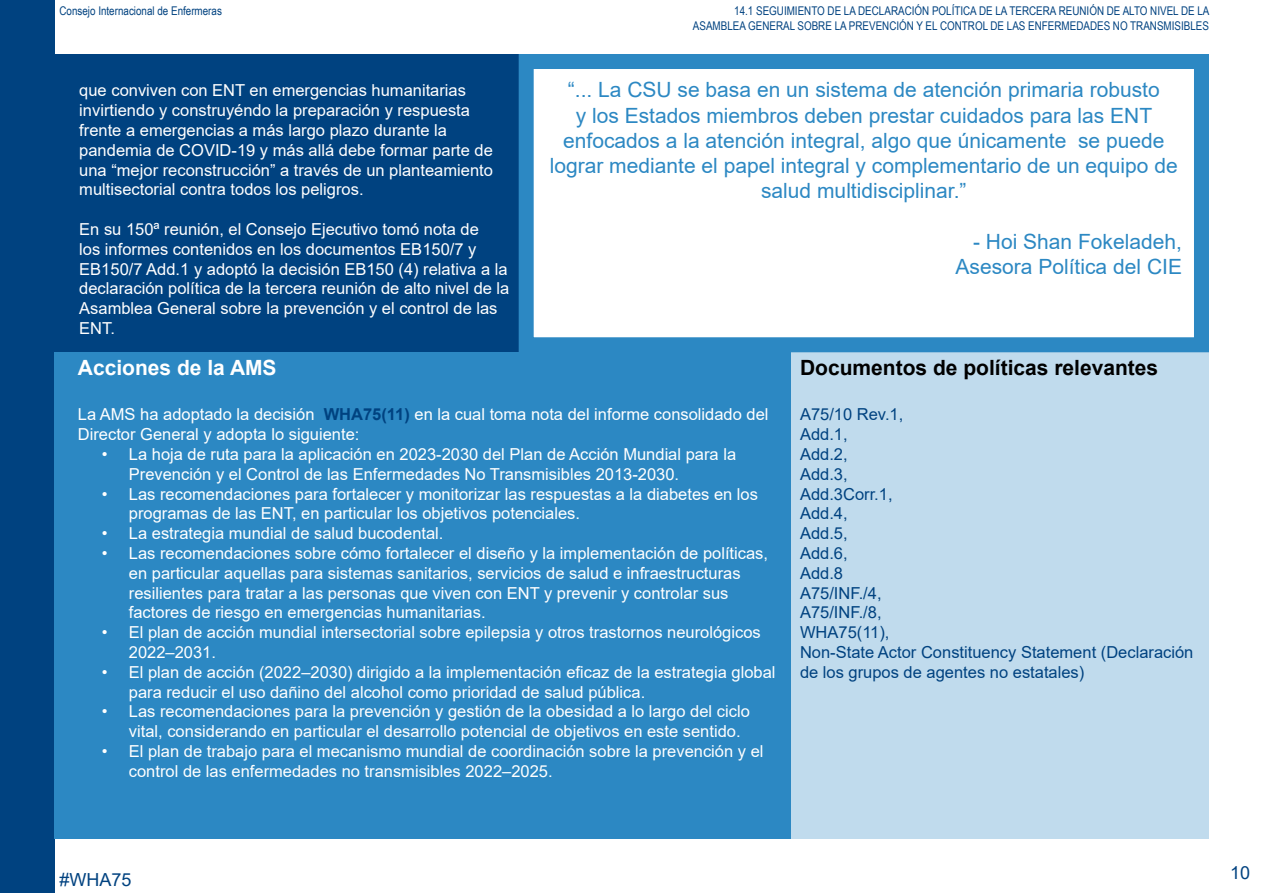
<style>
.page{position:relative;width:1263px;height:893px;background:#fff}
.page>*{position:absolute;margin:0;border:0;box-sizing:border-box;transform-origin:0 0}
.t1{font:21px/25.2px "Arial";color:#2c88c3;text-align:center}
.t2{font:700 21px "Arial";color:#000}
.t3{font:700 21px "Arial";color:#fff}
.t4{font:18px "Arial";color:#004280}
.t5{font:16.5px/19.8px "Arial";color:#fff}
.t6{font:16.5px/19.8px "Arial";color:#004280}
.t7{font:12px/14.4px "Arial Narrow";color:#004280;text-align:right}
.s1{font-weight:700;color:#004280}
</style>
<div class="page">
<div style="left:0;top:0;width:54px;height:893px;background:#004280"></div>
<div style="left:54px;top:54px;width:465px;height:298px;background:#004280"></div>
<div style="left:54px;top:352px;width:737px;height:487px;background:#2c88c3"></div>
<div style="left:791px;top:352px;width:418px;height:487px;background:#c0dbed"></div>
<div style="left:519px;top:54px;width:690px;height:298px;border:15px solid #2c88c3"></div>
<p class="t7" style="left:60px;top:3px;width:164px">Consejo Internacional de Enfermeras</p>
<p class="t5" style="left:79px;top:81px;width:415px">que conviven con ENT en emergencias humanitarias invirtiendo y construyéndo la preparación y respuesta frente a emergencias a más largo plazo durante la pandemia de COVID-19 y más allá debe formar parte de una “mejor reconstrucción” a través de un planteamiento multisectorial contra todos los peligros.</p>
<p class="t5" style="left:79px;top:219px;width:432px">En su 150ª reunión, el Consejo Ejecutivo tomó nota de<br>los informes contenidos en los documentos EB150/7 y EB150/7 Add.1 y adoptó la decisión EB150 (4) relativa a la declaración política de la tercera reunión de alto nivel de la Asamblea General sobre la prevención y el control de las ENT.</p>
<p class="t7" style="left:693px;top:3px;width:518px">14.1 SEGUIMIENTO DE LA DECLARACIÓN POLÍTICA DE LA TERCERA REUNIÓN DE ALTO NIVEL DE LA<br>ASAMBLEA GENERAL SOBRE LA PREVENCIÓN Y EL CONTROL DE LAS ENFERMEDADES NO TRANSMISIBLES</p>
<p class="t1" style="left:550px;top:77px;width:629px">“... La CSU se basa en un sistema de atención primaria robusto<br>y los Estados miembros deben prestar cuidados para las ENT enfocados a la atención integral, algo que únicamente se puede lograr mediante el papel integral y complementario de un equipo de salud multidisciplinar.”</p>
<p class="t1" style="left:955px;top:229px;width:228px;text-align:right">- Hoi Shan Fokeladeh,<br>Asesora Política del CIE</p>
<p class="t3" style="left:78px;top:353px;width:200px">Acciones de la AMS</p>
<p class="t5" style="left:78px;top:404px;width:692px">La AMS ha adoptado la decisión <span class="s1">WHA75(11)</span> en la cual toma nota del informe consolidado del<br>Director General y adopta lo siguiente:</p>
<p class="t5" style="left:129px;top:444px;width:609px;text-indent:-27px">• La hoja de ruta para la aplicación en 2023-2030 del Plan de Acción Mundial para la<br>Prevención y el Control de las Enfermedades No Transmisibles 2013-2030.</p>
<p class="t5" style="left:129px;top:484px;width:631px;text-indent:-27px">• Las recomendaciones para fortalecer y monitorizar las respuestas a la diabetes en los programas de las ENT, en particular los objetivos potenciales.</p>
<p class="t5" style="left:102px;top:523px;width:343px">• La estrategia mundial de salud bucodental.</p>
<p class="t5" style="left:129px;top:543px;width:641px;text-indent:-27px">• Las recomendaciones sobre cómo fortalecer el diseño y la implementación de políticas, en particular aquellas para sistemas sanitarios, servicios de salud e infraestructuras resilientes para tratar a las personas que viven con ENT y prevenir y controlar sus factores de riesgo en emergencias humanitarias.</p>
<p class="t5" style="left:129px;top:622px;width:633px;text-indent:-27px">• El plan de acción mundial intersectorial sobre epilepsia y otros trastornos neurológicos<br>2022–2031.</p>
<p class="t5" style="left:129px;top:662px;width:648px;text-indent:-27px">• El plan de acción (2022–2030) dirigido a la implementación eficaz de la estrategia global para reducir el uso dañino del alcohol como prioridad de salud pública.</p>
<p class="t5" style="left:129px;top:701px;width:622px;text-indent:-27px">• Las recomendaciones para la prevención y gestión de la obesidad a lo largo del ciclo vital, considerando en particular el desarrollo potencial de objetivos en este sentido.</p>
<p class="t5" style="left:129px;top:741px;width:636px;text-indent:-27px">• El plan de trabajo para el mecanismo mundial de coordinación sobre la prevención y el control de las enfermedades no transmisibles 2022–2025.</p>
<p class="t2" style="left:800px;top:353px;width:360px">Documentos de políticas relevantes</p>
<p class="t6" style="left:800px;top:404px;width:395px">A75/10 Rev.1,<br>Add.1,<br>Add.2,<br>Add.3,<br>Add.3Corr.1,<br>Add.4,<br>Add.5,<br>Add.6,<br>Add.8<br>A75/INF./4,<br>A75/INF./8,<br>WHA75(11),<br>Non-State Actor Constituency Statement (Declaración de los grupos de agentes no estatales)</p>
<p class="t4" style="left:60px;top:867px;width:74px">#WHA75</p>
<p class="t4" style="left:1230px;top:860px;width:22px">10</p>
</div>
